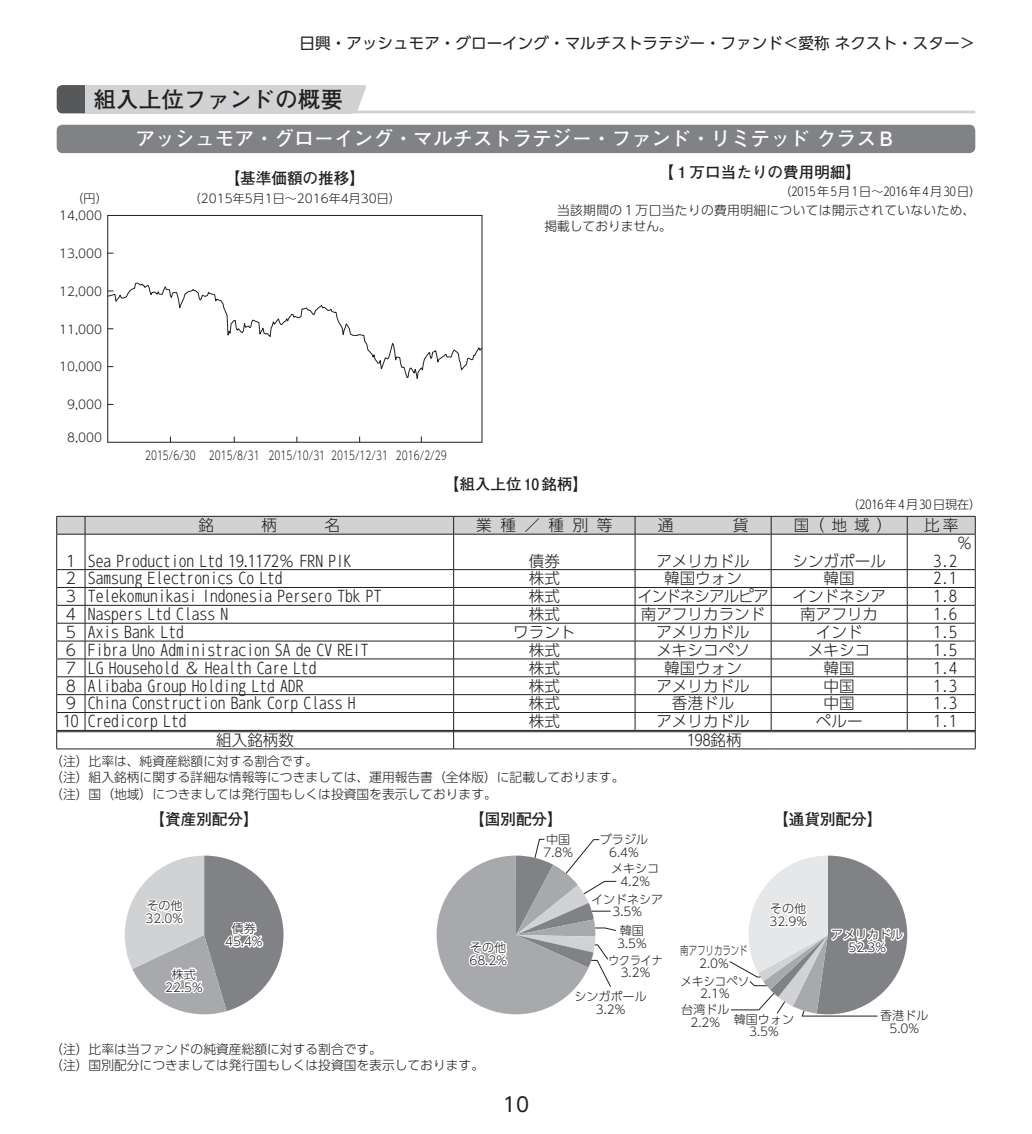
<style>
.page{position:relative;width:1032px;height:1134px;background:#fff}
.page>*{position:absolute;margin:0;border:0;box-sizing:border-box;transform-origin:0 0}
.t1{font:700 22.6px "Futo Go B101 Pro";color:#231f20}
.t2{font:700 19.8px "Futo Go B101 Pro";color:#fff}
.t3{font:19.8px "UD Shin Go Pro";color:#231f20}
.t4{font:300 15.6px/17.8px "UD Shin Go Pro";color:#231f20}
.t5{font:700 15.6px "Futo Go B101 Pro";color:#231f20}
.t6{font:15.6px "UD Shin Go Pro";color:#231f20}
.t7{font:300 15.6px "UD Shin Go Pro";letter-spacing:-.055em;color:#231f20}
.t8{font:300 12.8px/16.4px "UD Shin Go Pro";color:#231f20}
.t9{font:300 12.8px/16.4px "UD Shin Go Pro";letter-spacing:.025em;color:#231f20}
.t10{font:300 12px/12.8px "UD Shin Go Pro";color:#231f20;text-align:center}
.t11{font:300 12px "UD Shin Go Pro";color:#231f20;scale:.75 1}
.t12{font:300 12px "UD Shin Go Pro";letter-spacing:.125em;color:#231f20}
.t13{font:300 12px/12.8px "UD Shin Go Pro";color:#231f20;text-align:center;scale:.7 1}
.t14{font:300 12px/12.8px "UD Shin Go Pro";color:#231f20;text-align:center;scale:.95 1}
.t15{font:300 12px/12.8px "UD Shin Go Pro";color:#231f20;text-align:center;scale:.9 1}
</style>
<div class="page">
<hr style="left:85px;top:111px;width:890px;height:2px;background:#d1d2d4">
<svg style="left:57px;top:85px;width:28px;height:28px"></svg>
<div style="left:85px;top:85px;width:267px;height:28px;background:#d1d2d4"></div>
<svg style="left:352px;top:85px;width:14px;height:26px"></svg>
<div style="left:57px;top:125px;width:918px;height:28px;background:#808285;border-radius:6px"></div>
<svg style="left:109px;top:282px;width:371px;height:97px"></svg>
<div style="left:107px;top:215px;width:375px;height:227px;border:1px solid #231f20"></div>
<svg style="left:56px;top:516px;width:920px;height:234px"></svg>
<svg style="left:125px;top:855px;width:158px;height:159px"></svg>
<svg style="left:437px;top:839px;width:180px;height:175px"></svg>
<svg style="left:729px;top:855px;width:178px;height:162px"></svg>
<p class="t6" style="left:300px;top:31px;width:677px">日興・アッシュモア・グローイング・マルチストラテジー・ファンド＜愛称 ネクスト・スター＞</p>
<h1 class="t1" style="left:94px;top:81px;width:251px">組入上位ファンドの概要</h1>
<p class="t2" style="left:135px;top:123px;width:762px">アッシュモア・グローイング・マルチストラテジー・ファンド・リミテッド クラスＢ</p>
<p class="t10" style="left:72px;top:192px;width:38px">（円）</p>
<p class="t10" style="left:59px;top:209px;width:44px">14,000</p>
<p class="t10" style="left:59px;top:247px;width:44px">13,000</p>
<p class="t10" style="left:59px;top:284px;width:44px">12,000</p>
<p class="t10" style="left:59px;top:322px;width:44px">11,000</p>
<p class="t10" style="left:59px;top:360px;width:44px">10,000</p>
<p class="t10" style="left:67px;top:398px;width:36px">9,000</p>
<p class="t10" style="left:67px;top:431px;width:36px">8,000</p>
<p class="t5" style="left:225px;top:165px;width:142px">【基準価額の推移】</p>
<p class="t5" style="left:658px;top:160px;width:204px">【1万口当たりの費用明細】</p>
<p class="t12" style="left:779px;top:182px;width:203px">（2015年5月1日～2016年4月30日）</p>
<p class="t9" style="left:544px;top:201px;width:432px;text-indent:13px">当該期間の1万口当たりの費用明細については開示されていないため、掲載しておりません。</p>
<p class="t10" style="left:189px;top:192px;width:213px">（2015年5月1日～2016年4月30日）</p>
<p class="t11" style="left:145px;top:446px;width:404px">2015/6/30 2015/8/31 2015/10/31 2015/12/31 2016/2/29</p>
<p class="t5" style="left:444px;top:472px;width:146px">【組入上位10銘柄】</p>
<p class="t10" style="left:847px;top:497px;width:136px">（2016年4月30日現在）</p>
<p class="t4" style="left:198px;top:516px;width:17px">銘</p>
<p class="t4" style="left:261px;top:516px;width:17px">柄</p>
<p class="t4" style="left:325px;top:516px;width:17px">名</p>
<p class="t4" style="left:476px;top:516px;width:138px">業種／種別等</p>
<p class="t4" style="left:658px;top:516px;width:17px">通</p>
<p class="t4" style="left:733px;top:516px;width:17px">貨</p>
<p class="t4" style="left:794px;top:516px;width:100px">国（地域）</p>
<p class="t4" style="left:957px;top:516px;width:17px;text-indent:-33px">比率％</p>
<p class="t4" style="left:63px;top:551px;width:290px">1 Sea Production Ltd 19.1172％ FRN PIK</p>
<p class="t4" style="left:529px;top:551px;width:33px">債券</p>
<p class="t4" style="left:656px;top:551px;width:95px">アメリカドル</p>
<p class="t4" style="left:792px;top:551px;width:95px">シンガポール</p>
<p class="t4" style="left:933px;top:551px;width:25px">3.2</p>
<p class="t4" style="left:63px;top:569px;width:221px">2 Samsung Electronics Co Ltd</p>
<p class="t4" style="left:529px;top:569px;width:33px">株式</p>
<p class="t4" style="left:664px;top:569px;width:79px">韓国ウォン</p>
<p class="t4" style="left:823px;top:569px;width:33px">韓国</p>
<p class="t4" style="left:933px;top:569px;width:25px">2.1</p>
<p class="t4" style="left:63px;top:587px;width:320px">3 Telekomunikasi Indonesia Persero Tbk PT</p>
<p class="t4" style="left:529px;top:587px;width:33px">株式</p>
<p class="t7" style="left:637px;top:584px;width:133px">インドネシアルピア</p>
<p class="t4" style="left:792px;top:587px;width:95px">インドネシア</p>
<p class="t4" style="left:933px;top:587px;width:25px">1.8</p>
<p class="t4" style="left:63px;top:605px;width:167px">4 Naspers Ltd Class N</p>
<p class="t4" style="left:529px;top:605px;width:33px">株式</p>
<p class="t4" style="left:641px;top:605px;width:126px">南アフリカランド</p>
<p class="t4" style="left:800px;top:605px;width:79px">南アフリカ</p>
<p class="t4" style="left:933px;top:605px;width:25px">1.6</p>
<p class="t4" style="left:63px;top:623px;width:122px">5 Axis Bank Ltd</p>
<p class="t4" style="left:513px;top:623px;width:64px">ワラント</p>
<p class="t4" style="left:656px;top:623px;width:95px">アメリカドル</p>
<p class="t4" style="left:816px;top:623px;width:48px">インド</p>
<p class="t4" style="left:933px;top:623px;width:25px">1.5</p>
<p class="t4" style="left:63px;top:640px;width:307px">6 Fibra Uno Administracion SA de CV REIT</p>
<p class="t4" style="left:529px;top:640px;width:33px">株式</p>
<p class="t4" style="left:656px;top:640px;width:95px">メキシコペソ</p>
<p class="t4" style="left:808px;top:640px;width:64px">メキシコ</p>
<p class="t4" style="left:933px;top:640px;width:25px">1.5</p>
<p class="t4" style="left:63px;top:658px;width:255px">7 LG Household ＆ Health Care Ltd</p>
<p class="t4" style="left:529px;top:658px;width:33px">株式</p>
<p class="t4" style="left:664px;top:658px;width:79px">韓国ウォン</p>
<p class="t4" style="left:823px;top:658px;width:33px">韓国</p>
<p class="t4" style="left:933px;top:658px;width:25px">1.4</p>
<p class="t4" style="left:63px;top:676px;width:242px">8 Alibaba Group Holding Ltd ADR</p>
<p class="t4" style="left:529px;top:676px;width:33px">株式</p>
<p class="t4" style="left:656px;top:676px;width:95px">アメリカドル</p>
<p class="t4" style="left:823px;top:676px;width:33px">中国</p>
<p class="t4" style="left:933px;top:676px;width:25px">1.3</p>
<p class="t4" style="left:63px;top:694px;width:294px">9 China Construction Bank Corp Class H</p>
<p class="t4" style="left:529px;top:694px;width:33px">株式</p>
<p class="t4" style="left:672px;top:694px;width:64px">香港ドル</p>
<p class="t4" style="left:823px;top:694px;width:33px">中国</p>
<p class="t4" style="left:933px;top:694px;width:25px">1.3</p>
<p class="t4" style="left:63px;top:712px;width:125px">10 Credicorp Ltd</p>
<p class="t4" style="left:529px;top:712px;width:33px">株式</p>
<p class="t4" style="left:656px;top:712px;width:95px">アメリカドル</p>
<p class="t4" style="left:816px;top:712px;width:48px">ペルー</p>
<p class="t4" style="left:933px;top:712px;width:25px">1.1</p>
<p class="t4" style="left:216px;top:730px;width:79px">組入銘柄数</p>
<p class="t4" style="left:687px;top:730px;width:56px">198銘柄</p>
<p class="t8" style="left:50px;top:753px;width:576px">（注）比率は、純資産総額に対する割合です。<br>（注）組入銘柄に関する詳細な情報等につきましては、運用報告書（全体版）に記載しております。（注）国（地域）につきましては発行国もしくは投資国を表示しております。</p>
<p class="t5" style="left:150px;top:807px;width:111px">【資産別配分】</p>
<p class="t5" style="left:469px;top:807px;width:95px">【国別配分】</p>
<p class="t5" style="left:773px;top:807px;width:111px">【通貨別配分】</p>
<p class="t10" style="left:146px;top:899px;width:39px;text-align:left">その他<br>32.0%</p>
<p class="t10" style="left:165px;top:967px;width:39px">株式<br>22.5%</p>
<p class="t10" style="left:225px;top:922px;width:39px">債券<br>45.4%</p>
<p class="t10" style="left:469px;top:941px;width:39px;text-align:left">その他<br>68.2%</p>
<p class="t8" style="left:50px;top:1040px;width:435px">（注）比率は当ファンドの純資産総額に対する割合です。<br>（注）国別配分につきましては発行国もしくは投資国を表示しております。</p>
<p class="t3" style="left:503px;top:1088px;width:28px">10</p>
<p class="t10" style="left:543px;top:832px;width:31px;text-align:left">中国<br>7.8%</p>
<p class="t10" style="left:600px;top:833px;width:50px">ブラジル<br>6.4%</p>
<p class="t10" style="left:611px;top:862px;width:50px">メキシコ<br>4.2%</p>
<p class="t10" style="left:591px;top:892px;width:74px">インドネシア<br>3.5%</p>
<p class="t10" style="left:617px;top:923px;width:31px;text-align:left">韓国<br>3.5%</p>
<p class="t15" style="left:608px;top:953px;width:62px">ウクライナ<br>3.2%</p>
<p class="t10" style="left:574px;top:989px;width:74px">シンガポール<br>3.2%</p>
<p class="t10" style="left:769px;top:902px;width:39px;text-align:left">その他<br>32.9%</p>
<p class="t13" style="left:680px;top:943px;width:98px">南アフリカランド<br>2.0%</p>
<p class="t14" style="left:680px;top:974px;width:74px">メキシコペソ<br>2.1%</p>
<p class="t10" style="left:690px;top:1004px;width:105px;line-height:9.6px;text-align:left;text-indent:-9px">台湾ドル<br>2.2% 韓国ウォン</p>
<p class="t10" style="left:749px;top:1025px;width:31px">3.5%</p>
<p class="t10" style="left:831px;top:928px;width:74px">アメリカドル<br>52.3%</p>
<p class="t10" style="left:880px;top:1009px;width:50px">香港ドル<br>5.0%</p>
</div>
